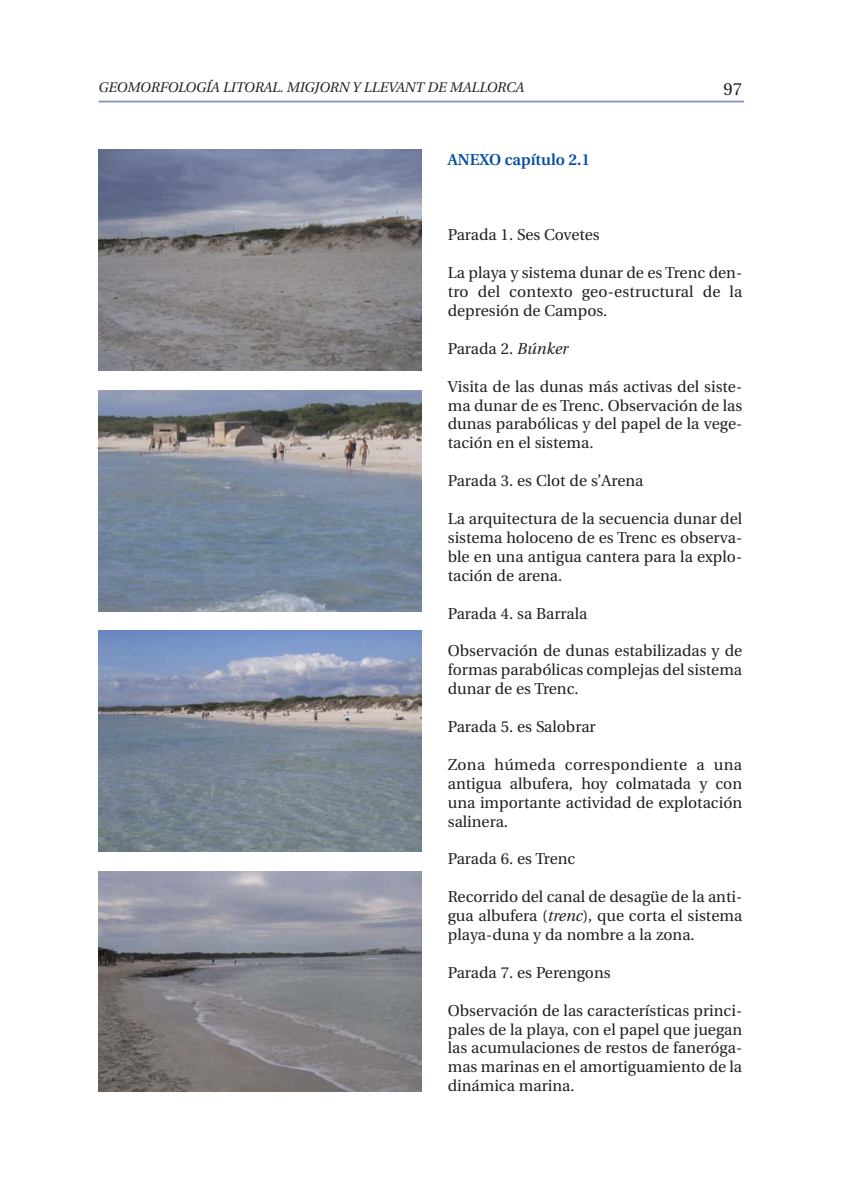
<style>
.page{position:relative;width:844px;height:1191px;background:#fff}
.page>*{position:absolute;margin:0;border:0;box-sizing:border-box;transform-origin:0 0}
.t1{font:17.5px "Utopia";color:#231f20}
.t2{font:15.75px/18.9px "Utopia";color:#231f20;text-align:justify}
.t3{font:600 15.75px "Utopia";color:#034ea2}
.t4{font:italic 14px "Utopia";color:#231f20}
.s1{font-style:italic}
</style>
<div class="page">
<hr style="left:98px;top:101px;width:645px;height:1px;background:#8390c8">
<img style="left:98px;top:149px;width:323px;height:221px">
<img style="left:98px;top:390px;width:323px;height:221px">
<img style="left:98px;top:630px;width:323px;height:221px">
<img style="left:98px;top:871px;width:323px;height:221px">
<p class="t4" style="left:98px;top:80px;width:427px">GEOMORFOLOGÍA LITORAL. MIGJORN Y LLEVANT DE MALLORCA</p>
<p class="t1" style="left:723px;top:82px;width:20px">97</p>
<p class="t3" style="left:447px;top:153px;width:144px">ANEXO capítulo 2.1</p>
<p class="t2" style="left:447px;top:227px;width:153px">Parada 1. Ses Covetes</p>
<p class="t2" style="left:447px;top:265px;width:296px">La playa y sistema dunar de es Trenc den&shy;tro del contexto geo-estructural de la depresión de Campos.</p>
<p class="t2" style="left:447px;top:340px;width:122px">Parada 2. <span class="s1">Búnker</span></p>
<p class="t2" style="left:447px;top:378px;width:296px">Visita de las dunas más activas del siste&shy;ma dunar de es Trenc. Observación de las dunas parabólicas y del papel de la vege&shy;tación en el sistema.</p>
<p class="t2" style="left:447px;top:473px;width:197px">Parada 3. es Clot de s’Arena</p>
<p class="t2" style="left:447px;top:510px;width:296px">La arquitectura de la secuencia dunar del sistema holoceno de es Trenc es observa&shy;ble en una antigua cantera para la explo&shy;tación de arena.</p>
<p class="t2" style="left:447px;top:605px;width:141px">Parada 4. sa Barrala</p>
<p class="t2" style="left:447px;top:643px;width:296px">Observación de dunas estabilizadas y de formas parabólicas complejas del sistema dunar de es Trenc.</p>
<p class="t2" style="left:447px;top:718px;width:149px">Parada 5. es Salobrar</p>
<p class="t2" style="left:447px;top:756px;width:296px">Zona húmeda correspondiente a una antigua albufera, hoy colmatada y con una importante actividad de explotación salinera.</p>
<p class="t2" style="left:447px;top:851px;width:129px">Parada 6. es Trenc</p>
<p class="t2" style="left:447px;top:888px;width:296px">Recorrido del canal de desagüe de la anti&shy;gua albufera (<span class="s1">trenc</span>), que corta el sistema playa-duna y da nombre a la zona.</p>
<p class="t2" style="left:447px;top:964px;width:164px">Parada 7. es Perengons</p>
<p class="t2" style="left:447px;top:1002px;width:296px">Observación de las características princi&shy;pales de la playa, con el papel que juegan las acumulaciones de restos de faneróga&shy;mas marinas en el amortiguamiento de la dinámica marina.</p>
</div>
